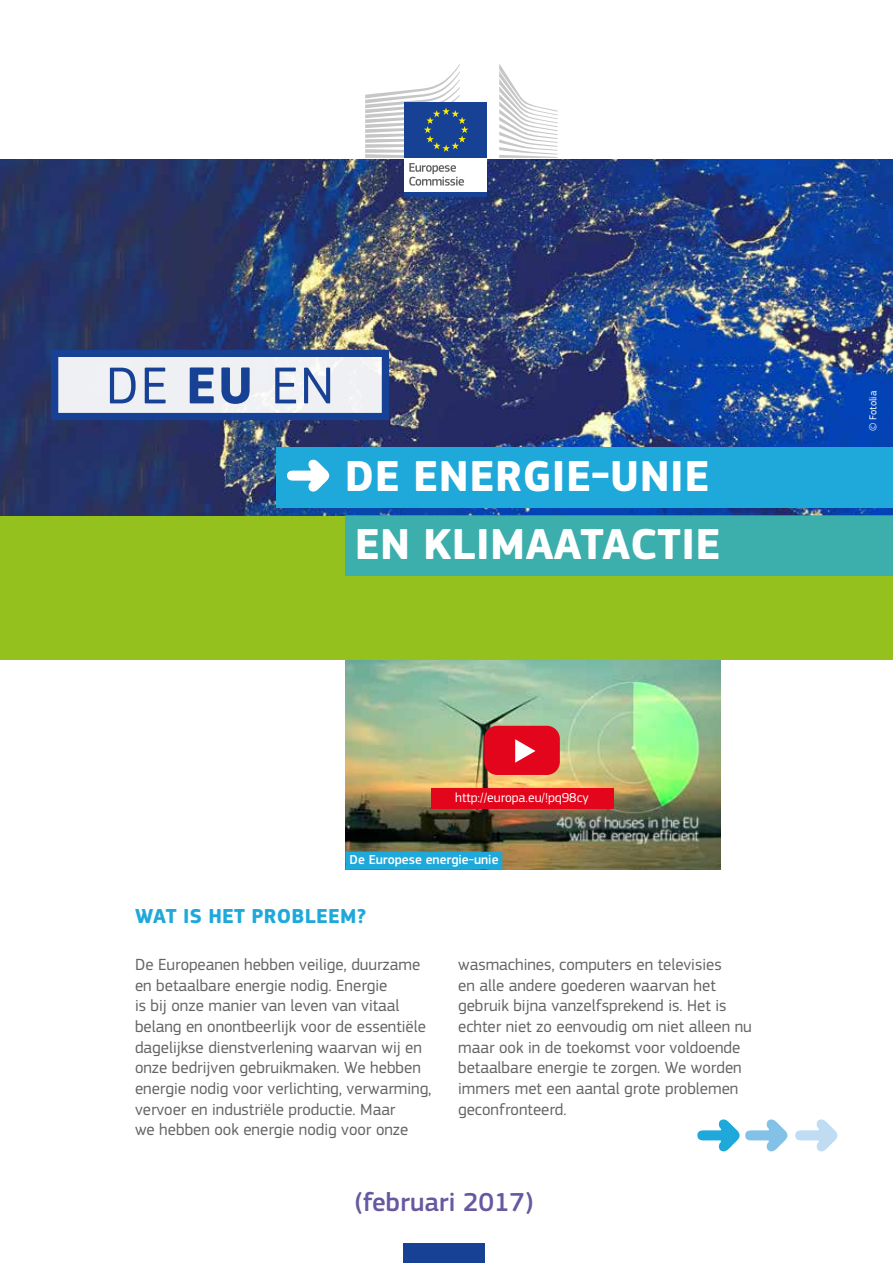
<style>
.page{position:relative;width:893px;height:1263px;background:#fff}
.page>*{position:absolute;margin:0;border:0;box-sizing:border-box;transform-origin:0 0}
.t1{font:54px "EC Square Sans Pro";color:#164194}
.t2{font:700 45px "EC Square Sans Pro";letter-spacing:.01em;color:#fff}
.t3{font:500 27px "EC Square Sans Pro";color:#6758a0}
.Titre_1_CAPS{font:700 21px "EC Square Sans Pro";letter-spacing:.015em;color:#1fa8da}
.Body_text_10_12{font:16.8px/20.7px "EC Square Sans Pro";color:#646363}
.Body_text_10_12-2{font:13.5px "EC Square Sans Pro";color:#fff}
.titles_of_graphs{font:500 13.5px "EC Square Sans Pro";color:#fff}
.Body_text_10_12-3{font:10.5px "EC Square Sans Pro";letter-spacing:-.005em;color:#fff}
.s1{font-weight:700}
</style>
<div class="page">
<div style="left:0;top:516px;width:893px;height:144px;background:#95c11f"></div>
<div style="left:403px;top:1244px;width:81px;height:19px;background:#164194"></div>
<svg style="left:697px;top:1119px;width:90px;height:32px"></svg>
<svg style="left:795px;top:1119px;width:42px;height:32px"></svg>
<img style="left:0;top:160px;width:893px;height:356px">
<div style="left:276px;top:447px;width:617px;height:61px;background:#1fa8da"></div>
<div style="left:56px;top:352px;width:333px;height:63px;background:#eff0f4"></div>
<div style="left:51px;top:350px;width:338px;height:70px;border:7px solid #164194"></div>
<div style="left:346px;top:516px;width:547px;height:60px;background:#3caeab"></div>
<img style="left:346px;top:660px;width:374px;height:210px">
<div style="left:484px;top:726px;width:76px;height:49px;background:#e3051c;border-radius:13px"></div>
<svg style="left:515px;top:739px;width:20px;height:24px"></svg>
<div style="left:431px;top:788px;width:182px;height:21px;background:#e3051c"></div>
<div style="left:346px;top:852px;width:156px;height:18px;background:#1fa8da"></div>
<svg style="left:287px;top:460px;width:42px;height:32px"></svg>
<div style="left:404px;top:156px;width:83px;height:37px;background:#fff"></div>
<div style="left:404px;top:102px;width:83px;height:56px;background:#164194"></div>
<div style="left:404px;top:192px;width:83px;height:5px;background:#164194"></div>
<svg style="left:499px;top:64px;width:59px;height:94px"></svg>
<svg style="left:365px;top:64px;width:103px;height:122px"></svg>
<p class="t1" style="left:106px;top:354px;width:230px">DE <span class="s1">EU</span> EN</p>
<p class="t2" style="left:345px;top:449px;width:366px">DE ENERGIE-UNIE</p>
<p class="t2" style="left:355px;top:517px;width:367px">EN KLIMAATACTIE</p>
<p class="Body_text_10_12-2" style="left:455px;top:789px;width:135px">http://europa.eu/!pq98cy</p>
<p class="titles_of_graphs" style="left:349px;top:851px;width:150px">De Europese energie-unie</p>
<p class="Titre_1_CAPS" style="left:135px;top:903px;width:232px">WAT IS HET PROBLEEM?</p>
<p class="Body_text_10_12" style="left:135px;top:954px;width:298px">De Europeanen hebben veilige, duurzame en betaalbare energie nodig. Energie<br>is bij onze manier van leven van vitaal belang en onontbeerlijk voor de essentiële dagelijkse dienstverlening waarvan wij en onze bedrijven gebruikmaken. We hebben energie nodig voor verlichting, verwarming, vervoer en industriële productie. Maar<br>we hebben ook energie nodig voor onze</p>
<p class="Body_text_10_12" style="left:458px;top:954px;width:295px">wasmachines, computers en televisies<br>en alle andere goederen waarvan het gebruik bijna vanzelfsprekend is. Het is echter niet zo eenvoudig om niet alleen nu maar ook in de toekomst voor voldoende betaalbare energie te zorgen. We worden immers met een aantal grote problemen geconfronteerd.</p>
<p class="t3" style="left:354px;top:1186px;width:181px">(februari 2017)</p>
<p class="Body_text_10_12-3" style="left:867px;top:431px;width:41px;rotate:-90deg">© Fotolia</p>
</div>
